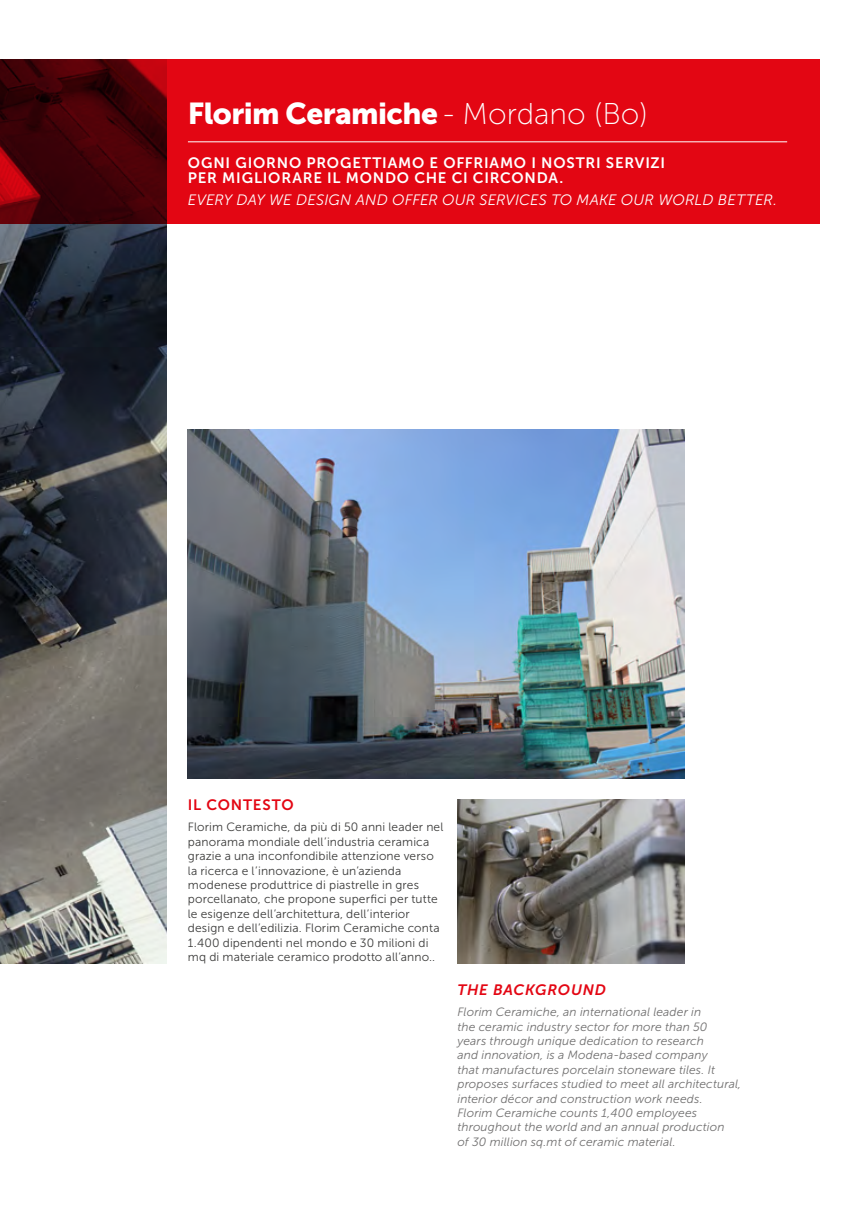
<style>
.page{position:relative;width:851px;height:1221px;background:#fff}
.page>*{position:absolute;margin:0;border:0;box-sizing:border-box;transform-origin:0 0}
.t1{font:30px "Museo Sans 900";letter-spacing:-.02em;color:#fff}
.t2{font:15px/15.8px "Museo Sans 700";letter-spacing:.05em;color:#fff}
.t3{font:italic 15px "Museo Sans 300";letter-spacing:.01em;color:#fff}
.t4{font:italic 15px "Museo Sans 700";letter-spacing:.05em;color:#e30613}
.t5{font:15px "Museo Sans 700";letter-spacing:.05em;color:#e30613}
.t6{font:italic 12px/14.4px "Museo Sans 300";letter-spacing:.01em;color:#706f6f}
.t7{font:12px/14.4px "Museo Sans 300";letter-spacing:.01em;color:#3c3c3b}
.s1{font-family:"Museo Sans 100"}
</style>
<div class="page">
<img style="left:0;top:224px;width:167px;height:739px">
<svg style="left:0;top:60px;width:819px;height:164px;background:#c30511"></svg>
<hr style="left:188px;top:141px;width:599px;height:1px;background:#fff">
<img style="left:188px;top:429px;width:496px;height:349px">
<img style="left:457px;top:799px;width:227px;height:164px">
<h1 class="t1" style="left:188px;top:97px;width:461px">Florim Ceramiche <span class="s1">- Mordano (Bo)</span></h1>
<p class="t2" style="left:188px;top:154px;width:478px">OGNI GIORNO PROGETTIAMO E OFFRIAMO I NOSTRI SERVIZI<br>PER MIGLIORARE IL MONDO CHE CI CIRCONDA.</p>
<p class="t3" style="left:188px;top:192px;width:590px">EVERY DAY WE DESIGN AND OFFER OUR SERVICES TO MAKE OUR WORLD BETTER.</p>
<p class="t5" style="left:188px;top:796px;width:107px">IL CONTESTO</p>
<p class="t7" style="left:188px;top:820px;width:257px">Florim Ceramiche, da più di 50 anni leader nel panorama mondiale dell’industria ceramica grazie a una inconfondibile attenzione verso la ricerca e l’innovazione, è un’azienda modenese produttrice di piastrelle in gres porcellanato, che propone superfici per tutte le esigenze dell’architettura, dell’interior design e dell’edilizia. Florim Ceramiche conta 1.400 dipendenti nel mondo e 30 milioni di mq di materiale ceramico prodotto all’anno..</p>
<p class="t4" style="left:457px;top:981px;width:150px">THE BACKGROUND</p>
<p class="t6" style="left:457px;top:1004px;width:285px">Florim Ceramiche, an international leader in<br>the ceramic industry sector for more than 50<br>years through unique dedication to research<br>and innovation, is a Modena-based company<br>that manufactures porcelain stoneware tiles. It proposes surfaces studied to meet all architectural, interior décor and construction work needs.<br>Florim Ceramiche counts 1,400 employees throughout the world and an annual production<br>of 30 million sq.mt of ceramic material.</p>
</div>
